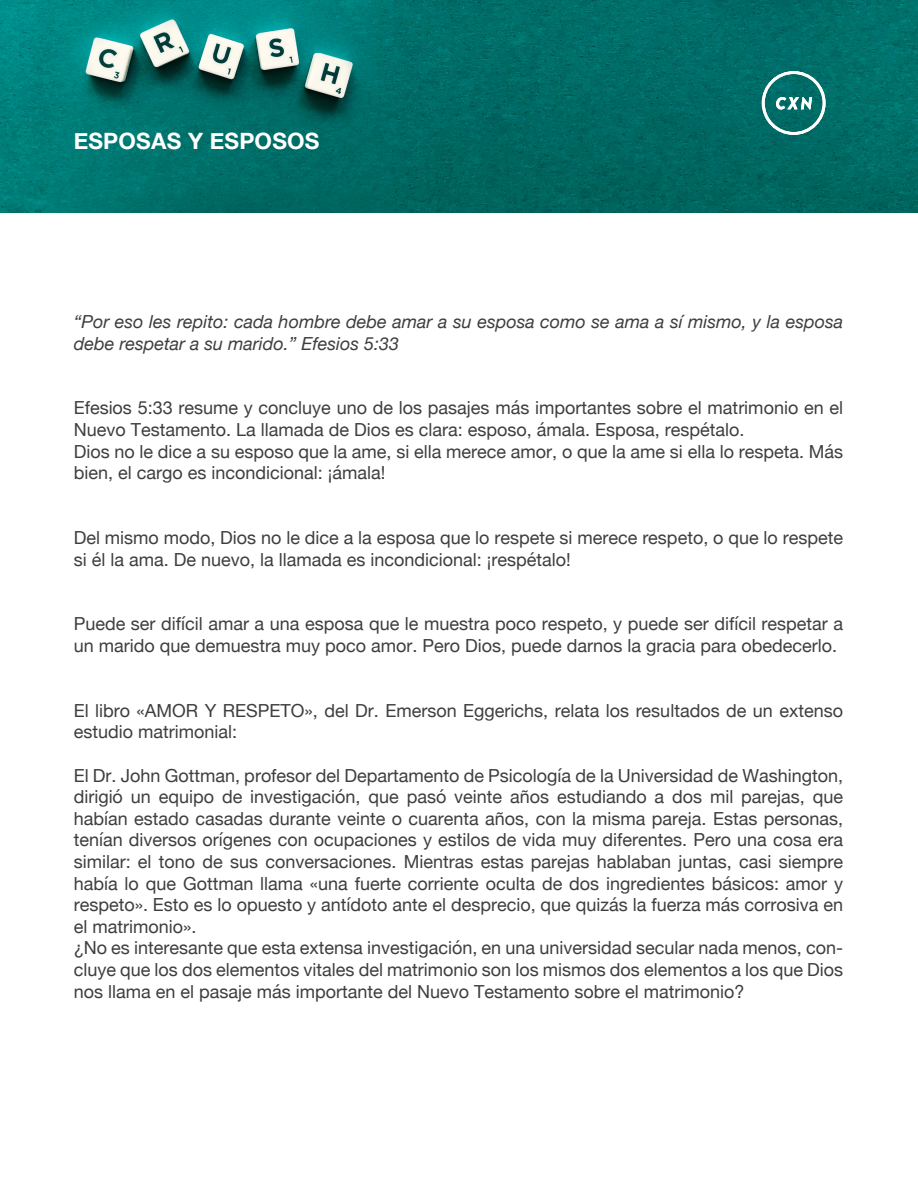
<style>
.page{position:relative;width:918px;height:1188px;background:#fff}
.page>*{position:absolute;margin:0;border:0;box-sizing:border-box;transform-origin:0 0}
.t1{font:700 22.5px "Helvetica Neue";letter-spacing:.01em;color:#fff}
.t2{font:18px/21.6px "Helvetica Neue";color:#3e3e3f}
.t3{font:italic 18px/21.6px "Helvetica Neue";color:#3e3e3f}
</style>
<div class="page">
<img style="left:0;top:0;width:918px;height:213px">
<svg style="left:762px;top:71px;width:64px;height:64px"></svg>
<p class="t1" style="left:74px;top:123px;width:247px">ESPOSAS Y ESPOSOS</p>
<p class="t3" style="left:74px;top:312px;width:771px">“Por eso les repito: cada hombre debe amar a su esposa como se ama a sí mismo, y la esposa debe respetar a su marido.” Efesios 5:33</p>
<p class="t2" style="left:74px;top:398px;width:771px">Efesios 5:33 resume y concluye uno de los pasajes más importantes sobre el matrimonio en el Nuevo Testamento. La llamada de Dios es clara: esposo, ámala. Esposa, respétalo.<br>Dios no le dice a su esposo que la ame, si ella merece amor, o que la ame si ella lo respeta. Más bien, el cargo es incondicional: ¡ámala!</p>
<p class="t2" style="left:74px;top:528px;width:771px">Del mismo modo, Dios no le dice a la esposa que lo respete si merece respeto, o que lo respete si él la ama. De nuevo, la llamada es incondicional: ¡respétalo!</p>
<p class="t2" style="left:74px;top:614px;width:771px"> Puede ser difícil amar a una esposa que le muestra poco respeto, y puede ser difícil respetar a un marido que demuestra muy poco amor. Pero Dios, puede darnos la gracia para obedecerlo.</p>
<p class="t2" style="left:74px;top:701px;width:771px">El libro «AMOR Y RESPETO», del Dr. Emerson Eggerichs, relata los resultados de un extenso estudio matrimonial:</p>
<p class="t2" style="left:74px;top:765px;width:771px">El Dr. John Gottman, profesor del Departamento de Psicología de la Universidad de Washington, dirigió un equipo de investigación, que pasó veinte años estudiando a dos mil parejas, que habían estado casadas durante veinte o cuarenta años, con la misma pareja. Estas personas, tenían diversos orígenes con ocupaciones y estilos de vida muy diferentes. Pero una cosa era similar: el tono de sus conversaciones. Mientras estas parejas hablaban juntas, casi siempre había lo que Gottman llama «una fuerte corriente oculta de dos ingredientes básicos: amor y respeto». Esto es lo opuesto y antídoto ante el desprecio, que quizás la fuerza más corrosiva en el matrimonio».<br>¿No es interesante que esta extensa investigación, en una universidad secular nada menos, con&shy;cluye que los dos elementos vitales del matrimonio son los mismos dos elementos a los que Dios nos llama en el pasaje más importante del Nuevo Testamento sobre el matrimonio?</p>
</div>
